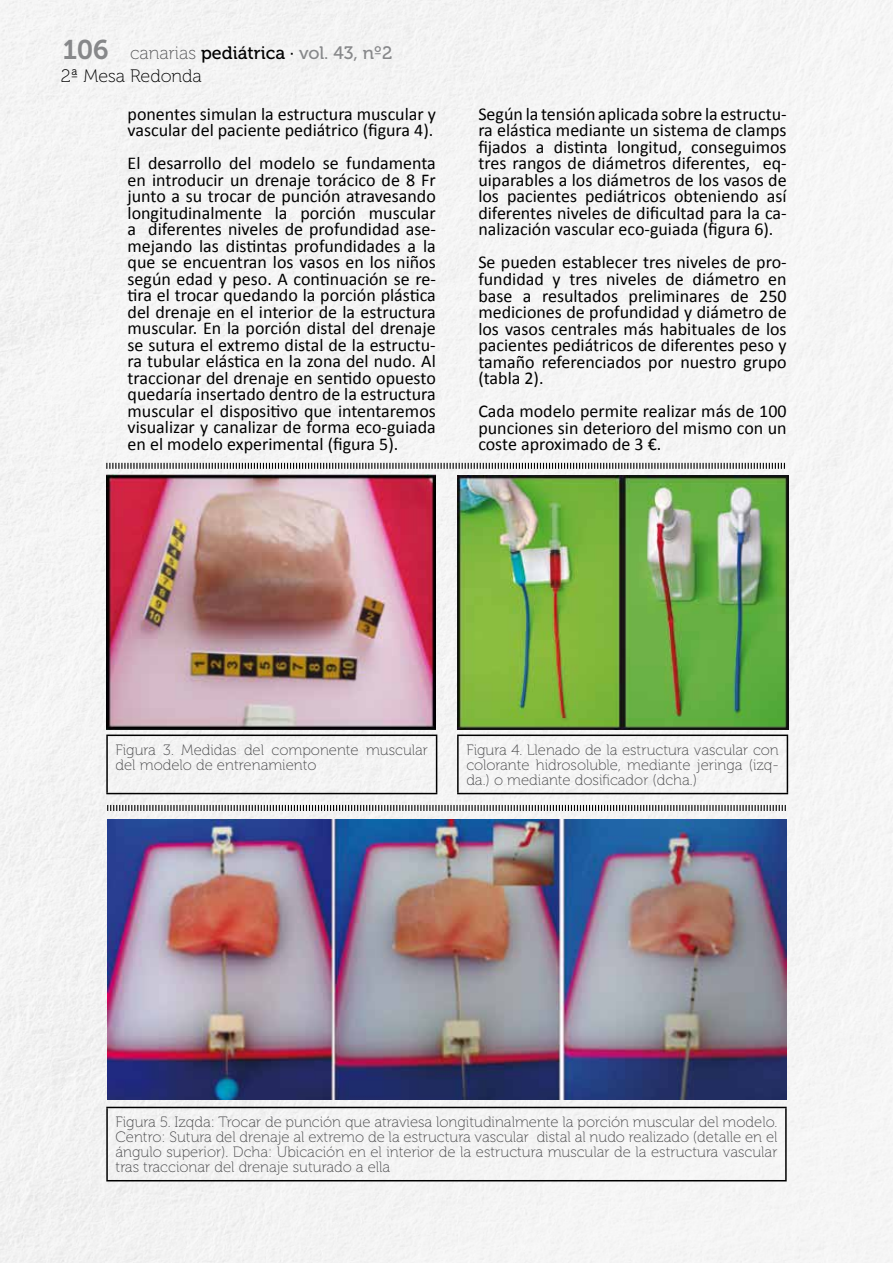
<style>
.page{position:relative;width:893px;height:1263px;background:#f4f4f4}
.page>*{position:absolute;margin:0;border:0;box-sizing:border-box;transform-origin:0 0}
.t1{font:18px/16.5px "Calibri";color:#000;text-align:justify}
.t2{font:18px "Museo 500";color:#000}
.t3{font:18px "Museo 100";color:#000}
.t4{font:15px/15px "Museo 100";color:#4b4b4d;text-align:justify}
.s1{font-family:"Museo 700";font-size:27px;color:#87888a}
.s2{font-family:"Museo 100";color:#58585a}
.s3{color:#87888a}
</style>
<div class="page">
<img style="left:106px;top:474px;width:329px;height:255px">
<img style="left:457px;top:476px;width:331px;height:253px">
<svg style="left:106px;top:462px;width:679px;height:8px"></svg>
<hr style="left:106px;top:734px;width:331px;height:2px;background:#000">
<hr style="left:106px;top:736px;width:2px;height:57px;background:#000">
<hr style="left:436px;top:736px;width:1px;height:57px;background:#000">
<hr style="left:106px;top:793px;width:331px;height:1px;background:#000">
<hr style="left:457px;top:734px;width:331px;height:2px;background:#000">
<hr style="left:457px;top:736px;width:2px;height:57px;background:#000">
<hr style="left:787px;top:736px;width:1px;height:57px;background:#000">
<hr style="left:457px;top:793px;width:331px;height:1px;background:#000">
<svg style="left:107px;top:804px;width:679px;height:8px"></svg>
<img style="left:107px;top:820px;width:680px;height:279px">
<hr style="left:106px;top:1107px;width:681px;height:1px;background:#000">
<hr style="left:106px;top:1108px;width:2px;height:72px;background:#000">
<hr style="left:785px;top:1108px;width:2px;height:72px;background:#000">
<hr style="left:106px;top:1180px;width:681px;height:1px;background:#000">
<p class="t2" style="left:63px;top:42px;width:331px"><span class="s1">106</span> <span class="s2">canarias</span> pediátrica · <span class="s3">vol. 43, nº2</span></p>
<p class="t3" style="left:61px;top:66px;width:142px">2ª Mesa Redonda</p>
<p class="t1" style="left:128px;top:105px;width:310px">ponentes simulan la estructura muscular y vascular del paciente pediátrico (figura 4).</p>
<p class="t1" style="left:128px;top:154px;width:310px">El desarrollo del modelo se fundamenta en introducir un drenaje torácico de 8 Fr junto a su trocar de punción atravesando longitudinalmente la porción muscular a diferentes niveles de profundidad ase&shy;mejando las distintas profundidades a la que se encuentran los vasos en los niños según edad y peso. A continuación se re&shy;tira el trocar quedando la porción plástica del drenaje en el interior de la estructura muscular. En la porción distal del drenaje se sutura el extremo distal de la estructu&shy;ra tubular elástica en la zona del nudo. Al traccionar del drenaje en sentido opuesto quedaría insertado dentro de la estructura muscular el dispositivo que intentaremos visualizar y canalizar de forma eco-guiada en el modelo experimental (figura 5).</p>
<p class="t1" style="left:478px;top:105px;width:310px">Según la tensión aplicada sobre la estructu&shy;ra elástica mediante un sistema de clamps fijados a distinta longitud, conseguimos tres rangos de diámetros diferentes, eq&shy;uiparables a los diámetros de los vasos de los pacientes pediátricos obteniendo así diferentes niveles de dificultad para la ca&shy;nalización vascular eco-guiada (figura 6).</p>
<p class="t1" style="left:478px;top:253px;width:310px">Se pueden establecer tres niveles de pro&shy;fundidad y tres niveles de diámetro en base a resultados preliminares de 250 mediciones de profundidad y diámetro de los vasos centrales más habituales de los pacientes pediátricos de diferentes peso y tamaño referenciados por nuestro grupo (tabla 2).</p>
<p class="t1" style="left:478px;top:402px;width:310px">Cada modelo permite realizar más de 100 punciones sin deterioro del mismo con un coste aproximado de 3 €.</p>
<p class="t4" style="left:116px;top:743px;width:314px">Figura 3. Medidas del componente muscular del modelo de entrenamiento</p>
<p class="t4" style="left:466px;top:743px;width:314px">Figura 4. Llenado de la estructura vascular con colorante hidrosoluble, mediante jeringa (izq&shy;da.) o mediante dosificador (dcha.)</p>
<p class="t4" style="left:116px;top:1115px;width:663px">Figura 5. Izqda: Trocar de punción que atraviesa longitudinalmente la porción muscular del modelo.<br>Centro: Sutura del drenaje al extremo de la estructura vascular distal al nudo realizado (detalle en el ángulo superior). Dcha: Ubicación en el interior de la estructura muscular de la estructura vascular tras traccionar del drenaje suturado a ella</p>
</div>
